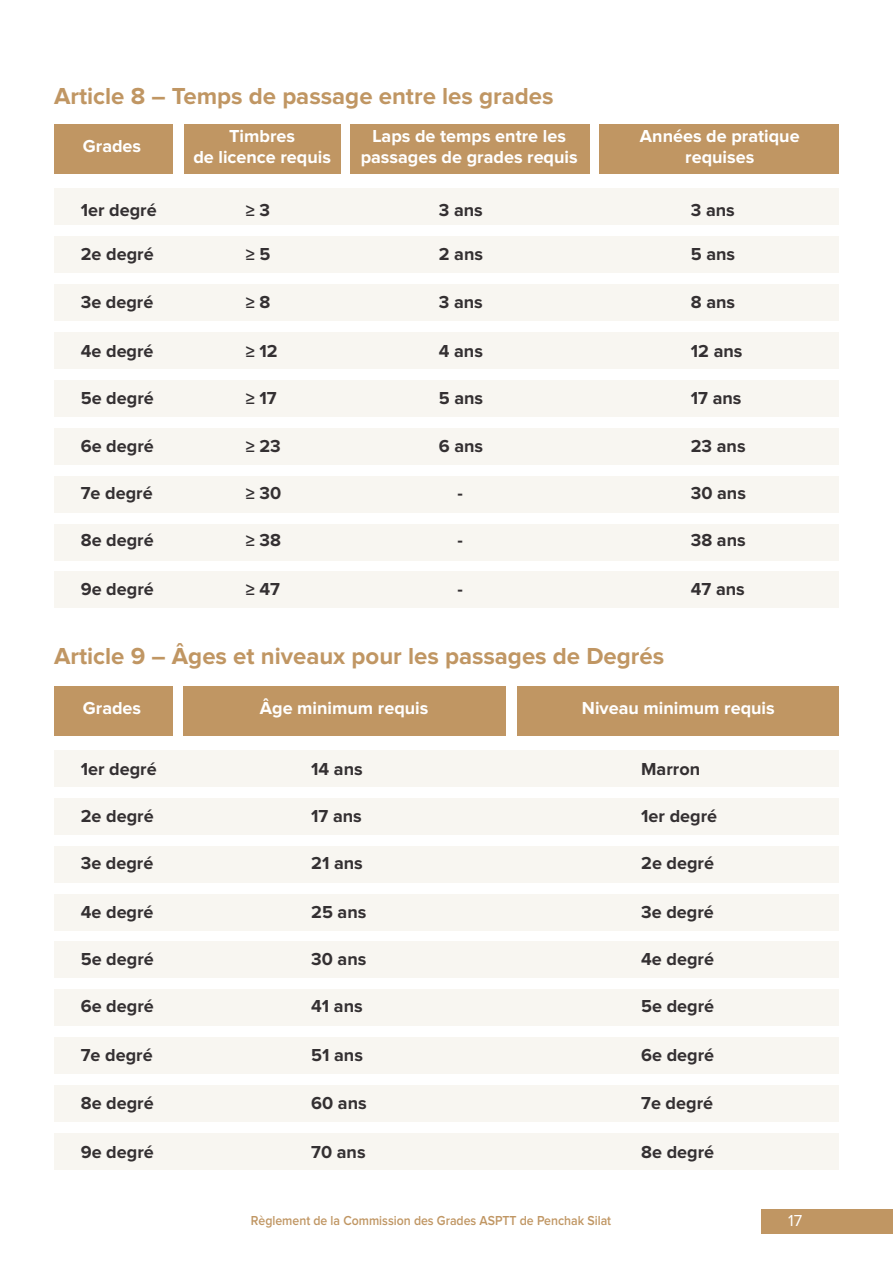
<style>
.page{position:relative;width:893px;height:1263px;background:#fff}
.page>*{position:absolute;margin:0;border:0;box-sizing:border-box;transform-origin:0 0}
.t1{font:700 24px "Proxima Nova";color:#c09663}
.t2{font:700 18px "Proxima Nova";color:#343032}
.t3{font:700 18px/21.6px "Proxima Nova";color:#fff;text-align:center}
.t4{font:16.5px "Proxima Nova";color:#fff}
.t5{font:600 13.5px "Proxima Nova";color:#c09663;scale:.91 1}
</style>
<div class="page">
<div style="left:761px;top:1209px;width:132px;height:24px;background:#c09663"></div>
<div style="left:54px;top:236px;width:785px;height:37px;background:#f8f6f1"></div>
<div style="left:54px;top:284px;width:785px;height:37px;background:#f8f6f1"></div>
<div style="left:54px;top:332px;width:785px;height:37px;background:#f8f6f1"></div>
<div style="left:54px;top:380px;width:785px;height:37px;background:#f8f6f1"></div>
<div style="left:54px;top:428px;width:785px;height:37px;background:#f8f6f1"></div>
<div style="left:54px;top:476px;width:785px;height:37px;background:#f8f6f1"></div>
<div style="left:54px;top:524px;width:785px;height:36px;background:#f8f6f1"></div>
<div style="left:54px;top:571px;width:785px;height:37px;background:#f8f6f1"></div>
<div style="left:54px;top:124px;width:119px;height:50px;background:#c09663"></div>
<div style="left:184px;top:124px;width:156px;height:50px;background:#c09663"></div>
<div style="left:350px;top:124px;width:239px;height:50px;background:#c09663"></div>
<div style="left:600px;top:124px;width:239px;height:50px;background:#c09663"></div>
<div style="left:54px;top:188px;width:785px;height:37px;background:#f8f6f1"></div>
<div style="left:54px;top:686px;width:119px;height:49px;background:#c09663"></div>
<div style="left:517px;top:686px;width:322px;height:49px;background:#c09663"></div>
<div style="left:183px;top:686px;width:323px;height:49px;background:#c09663"></div>
<div style="left:54px;top:798px;width:785px;height:37px;background:#f8f6f1"></div>
<div style="left:54px;top:846px;width:785px;height:37px;background:#f8f6f1"></div>
<div style="left:54px;top:894px;width:785px;height:36px;background:#f8f6f1"></div>
<div style="left:54px;top:941px;width:785px;height:37px;background:#f8f6f1"></div>
<div style="left:54px;top:989px;width:785px;height:37px;background:#f8f6f1"></div>
<div style="left:54px;top:1037px;width:785px;height:37px;background:#f8f6f1"></div>
<div style="left:54px;top:1085px;width:785px;height:37px;background:#f8f6f1"></div>
<div style="left:54px;top:1133px;width:785px;height:37px;background:#f8f6f1"></div>
<div style="left:54px;top:750px;width:785px;height:37px;background:#f8f6f1"></div>
<h1 class="t1" style="left:54px;top:88px;width:501px">Article 8 – Temps de passage entre les grades</h1>
<p class="t3" style="left:83px;top:137px;width:60px">Grades</p>
<p class="t3" style="left:193px;top:127px;width:139px">Timbres<br>de licence requis</p>
<p class="t3" style="left:361px;top:127px;width:219px">Laps de temps entre les passages de grades requis</p>
<p class="t3" style="left:640px;top:127px;width:161px">Années de pratique requises</p>
<p class="t2" style="left:81px;top:204px;width:77px">1er degré</p>
<p class="t2" style="left:246px;top:204px;width:26px">≥ 3</p>
<p class="t2" style="left:439px;top:204px;width:45px">3 ans</p>
<p class="t2" style="left:691px;top:204px;width:45px">3 ans</p>
<p class="t2" style="left:81px;top:248px;width:74px">2e degré</p>
<p class="t2" style="left:246px;top:248px;width:26px">≥ 5</p>
<p class="t2" style="left:439px;top:248px;width:46px">2 ans</p>
<p class="t2" style="left:691px;top:248px;width:46px">5 ans</p>
<p class="t2" style="left:81px;top:296px;width:74px">3e degré</p>
<p class="t2" style="left:246px;top:296px;width:26px">≥ 8</p>
<p class="t2" style="left:439px;top:296px;width:45px">3 ans</p>
<p class="t2" style="left:691px;top:296px;width:46px">8 ans</p>
<p class="t2" style="left:81px;top:345px;width:74px">4e degré</p>
<p class="t2" style="left:246px;top:345px;width:33px">≥ 12</p>
<p class="t2" style="left:439px;top:345px;width:46px">4 ans</p>
<p class="t2" style="left:691px;top:345px;width:53px">12 ans</p>
<p class="t2" style="left:81px;top:392px;width:74px">5e degré</p>
<p class="t2" style="left:246px;top:392px;width:32px">≥ 17</p>
<p class="t2" style="left:439px;top:392px;width:46px">5 ans</p>
<p class="t2" style="left:691px;top:392px;width:52px">17 ans</p>
<p class="t2" style="left:81px;top:440px;width:74px">6e degré</p>
<p class="t2" style="left:246px;top:440px;width:37px">≥ 23</p>
<p class="t2" style="left:439px;top:440px;width:46px">6 ans</p>
<p class="t2" style="left:691px;top:440px;width:56px">23 ans</p>
<p class="t2" style="left:81px;top:487px;width:73px">7e degré</p>
<p class="t2" style="left:246px;top:487px;width:37px">≥ 30</p>
<p class="t2" style="left:457px;top:487px;width:7px">-</p>
<p class="t2" style="left:691px;top:487px;width:57px">30 ans</p>
<p class="t2" style="left:81px;top:534px;width:74px">8e degré</p>
<p class="t2" style="left:246px;top:534px;width:37px">≥ 38</p>
<p class="t2" style="left:457px;top:534px;width:7px">-</p>
<p class="t2" style="left:691px;top:534px;width:56px">38 ans</p>
<p class="t2" style="left:81px;top:583px;width:74px">9e degré</p>
<p class="t2" style="left:246px;top:583px;width:36px">≥ 47</p>
<p class="t2" style="left:457px;top:583px;width:7px">-</p>
<p class="t2" style="left:691px;top:583px;width:55px">47 ans</p>
<h1 class="t1" style="left:54px;top:648px;width:612px">Article 9 – Âges et niveaux pour les passages de Degrés</h1>
<p class="t3" style="left:83px;top:699px;width:60px">Grades</p>
<p class="t3" style="left:260px;top:699px;width:170px">Âge minimum requis</p>
<p class="t3" style="left:582px;top:699px;width:194px">Niveau minimum requis</p>
<p class="t2" style="left:81px;top:763px;width:77px">1er degré</p>
<p class="t2" style="left:311px;top:763px;width:53px">14 ans</p>
<p class="t2" style="left:641px;top:763px;width:60px">Marron</p>
<p class="t2" style="left:81px;top:810px;width:74px">2e degré</p>
<p class="t2" style="left:311px;top:810px;width:52px">17 ans</p>
<p class="t2" style="left:641px;top:810px;width:77px">1er degré</p>
<p class="t2" style="left:81px;top:857px;width:74px">3e degré</p>
<p class="t2" style="left:311px;top:857px;width:53px">21 ans</p>
<p class="t2" style="left:641px;top:857px;width:74px">2e degré</p>
<p class="t2" style="left:81px;top:906px;width:74px">4e degré</p>
<p class="t2" style="left:311px;top:906px;width:57px">25 ans</p>
<p class="t2" style="left:641px;top:906px;width:74px">3e degré</p>
<p class="t2" style="left:81px;top:953px;width:74px">5e degré</p>
<p class="t2" style="left:311px;top:953px;width:57px">30 ans</p>
<p class="t2" style="left:641px;top:953px;width:74px">4e degré</p>
<p class="t2" style="left:81px;top:1000px;width:74px">6e degré</p>
<p class="t2" style="left:311px;top:1000px;width:53px">41 ans</p>
<p class="t2" style="left:641px;top:1000px;width:74px">5e degré</p>
<p class="t2" style="left:81px;top:1048px;width:73px">7e degré</p>
<p class="t2" style="left:311px;top:1048px;width:53px">51 ans</p>
<p class="t2" style="left:641px;top:1048px;width:74px">6e degré</p>
<p class="t2" style="left:81px;top:1097px;width:74px">8e degré</p>
<p class="t2" style="left:311px;top:1097px;width:57px">60 ans</p>
<p class="t2" style="left:641px;top:1097px;width:73px">7e degré</p>
<p class="t2" style="left:81px;top:1145px;width:74px">9e degré</p>
<p class="t2" style="left:311px;top:1145px;width:56px">70 ans</p>
<p class="t2" style="left:641px;top:1145px;width:74px">8e degré</p>
<p class="t5" style="left:251px;top:1216px;width:397px">Règlement de la Commission des Grades ASPTT de Penchak Silat</p>
<p class="t4" style="left:788px;top:1215px;width:16px">17</p>
</div>
